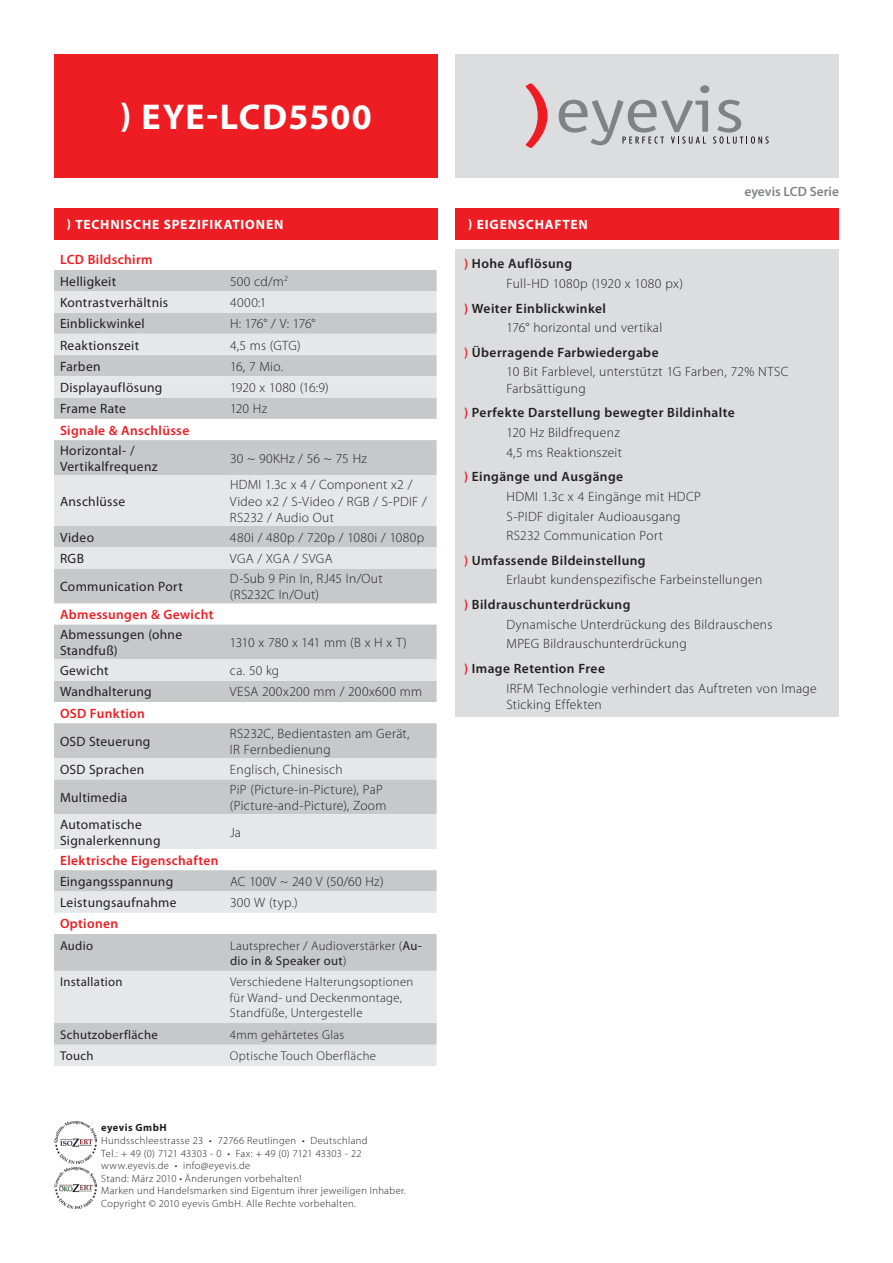
<style>
.page{position:relative;width:893px;height:1263px;background:#fff}
.page>*{position:absolute;margin:0;border:0;box-sizing:border-box;transform-origin:0 0}
.t1{font:700 36px "Myriad Pro";letter-spacing:.03em;color:#fff}
.tabellen_text{font:300 13.5px/16.2px "Myriad Pro";letter-spacing:.025em;color:#231f20}
.tabellen_headline2{font:13.5px/16.2px "Myriad Pro";letter-spacing:.025em;color:#231f20}
.t2{font:600 13.5px "Myriad Pro";letter-spacing:.03em;color:#231f20}
.tabellen_headline2-2{font:600 13.5px "Myriad Pro";letter-spacing:.025em;color:#ee1d23}
.t3{font:700 13.5px "Myriad Pro";letter-spacing:.06em;color:#fff}
.tabellen_text-2{font:300 13.5px "Myriad Pro";letter-spacing:-.03em;color:#231f20}
.tabellen_text-3{font:300 13.5px "Myriad Pro";letter-spacing:-.005em;color:#231f20}
.t4{font:600 13.5px "Myriad Pro";color:#808285}
.t5{font:300 12.75px/15.3px "Myriad Pro";letter-spacing:.025em;color:#231f20}
.t6{font:12.75px "Myriad Pro";letter-spacing:.025em;color:#231f20}
.t7{font:300 10.5px "Myriad Pro";letter-spacing:.035em;color:#231f20}
.t8{font:300 10.5px "Myriad Pro";letter-spacing:.01em;color:#231f20}
.t9{font:700 10.5px "Myriad Pro";letter-spacing:.035em;color:#231f20}
.s1{font-weight:400}
.s2{color:#ee1d23}
</style>
<div class="page">
<div style="left:455px;top:54px;width:384px;height:123px;background:#dcdddf"></div>
<svg style="left:526px;top:83px;width:21px;height:65px"></svg>
<svg style="left:559px;top:85px;width:210px;height:60px"></svg>
<div style="left:54px;top:54px;width:383px;height:123px;background:#ee1d23"></div>
<div style="left:54px;top:208px;width:383px;height:31px;background:#ee1d23"></div>
<div style="left:54px;top:270px;width:383px;height:21px;background:#c7c8ca"></div>
<svg style="left:54px;top:291px;width:383px;height:775px;background:#dbdcde"></svg>
<div style="left:54px;top:1023px;width:383px;height:21px;background:#c7c8ca"></div>
<div style="left:455px;top:208px;width:384px;height:31px;background:#ee1d23"></div>
<div style="left:455px;top:250px;width:384px;height:467px;background:#dcdddf"></div>
<img style="left:54px;top:1121px;width:43px;height:42px">
<img style="left:54px;top:1167px;width:43px;height:42px">
<p class="t1" style="left:120px;top:94px;width:253px">) EYE-LCD5500</p>
<p class="t3" style="left:67px;top:216px;width:218px">) TECHNISCHE SPEZIFIKATIONEN</p>
<p class="tabellen_headline2-2" style="left:60px;top:251px;width:94px">LCD Bildschirm</p>
<p class="tabellen_headline2" style="left:60px;top:273px;width:58px">Helligkeit</p>
<p class="tabellen_text" style="left:230px;top:273px;width:59px">500 cd/m<sup>2</sup></p>
<p class="tabellen_headline2" style="left:60px;top:294px;width:110px">Kontrastverhältnis</p>
<p class="tabellen_text" style="left:230px;top:294px;width:38px">4000:1</p>
<p class="tabellen_headline2" style="left:60px;top:315px;width:86px">Einblickwinkel</p>
<p class="tabellen_text" style="left:230px;top:315px;width:87px">H: 176° / V: 176°</p>
<p class="tabellen_headline2" style="left:60px;top:337px;width:81px">Reaktionszeit</p>
<p class="tabellen_text" style="left:230px;top:337px;width:72px">4,5 ms (GTG)</p>
<p class="tabellen_headline2" style="left:60px;top:358px;width:42px">Farben</p>
<p class="tabellen_text" style="left:230px;top:358px;width:55px">16, 7 Mio.</p>
<p class="tabellen_headline2" style="left:60px;top:379px;width:104px">Displayauflösung</p>
<p class="tabellen_text-3" style="left:230px;top:379px;width:100px">1920 x 1080 (16:9)</p>
<p class="tabellen_headline2" style="left:60px;top:400px;width:68px">Frame Rate</p>
<p class="tabellen_text" style="left:230px;top:401px;width:39px">120 Hz</p>
<p class="tabellen_headline2-2" style="left:60px;top:421px;width:131px">Signale &amp; Anschlüsse</p>
<p class="tabellen_headline2" style="left:60px;top:442px;width:99px">Horizontal- /<br>Vertikalfrequenz</p>
<p class="tabellen_text" style="left:230px;top:450px;width:138px">30 ~ 90KHz / 56 ~ 75 Hz</p>
<p class="tabellen_headline2" style="left:60px;top:493px;width:67px">Anschlüsse</p>
<p class="tabellen_text" style="left:230px;top:477px;width:198px">HDMI 1.3c x 4 / Component x2 /<br>Video x2 / S-Video / RGB / S-PDIF /<br>RS232 / Audio Out</p>
<p class="tabellen_headline2" style="left:60px;top:529px;width:36px">Video</p>
<p class="tabellen_text" style="left:230px;top:529px;width:196px">480i / 480p / 720p / 1080i / 1080p</p>
<p class="tabellen_headline2" style="left:60px;top:550px;width:26px">RGB</p>
<p class="tabellen_text" style="left:230px;top:550px;width:104px">VGA / XGA / SVGA</p>
<p class="tabellen_headline2" style="left:60px;top:578px;width:124px">Communication Port</p>
<p class="tabellen_text" style="left:230px;top:570px;width:154px">D-Sub 9 Pin In, RJ45 In/Out (RS232C In/Out)</p>
<p class="tabellen_headline2-2" style="left:60px;top:606px;width:155px">Abmessungen &amp; Gewicht</p>
<p class="tabellen_headline2" style="left:60px;top:626px;width:124px">Abmessungen (ohne<br>Standfuß)</p>
<p class="tabellen_text-2" style="left:230px;top:634px;width:178px">1310 x 780 x 141 mm (B x H x T)</p>
<p class="tabellen_headline2" style="left:60px;top:662px;width:50px">Gewicht</p>
<p class="tabellen_text" style="left:230px;top:662px;width:51px">ca. 50 kg</p>
<p class="tabellen_headline2" style="left:60px;top:683px;width:93px">Wandhalterung</p>
<p class="tabellen_text" style="left:230px;top:684px;width:194px">VESA 200x200 mm / 200x600 mm</p>
<p class="tabellen_headline2-2" style="left:60px;top:704px;width:86px">OSD Funktion</p>
<p class="tabellen_headline2" style="left:60px;top:733px;width:92px">OSD Steuerung</p>
<p class="tabellen_text" style="left:230px;top:725px;width:181px">RS232C, Bedientasten am Gerät,</p>
<p class="tabellen_text" style="left:230px;top:741px;width:102px">IR Fernbedienung</p>
<p class="tabellen_headline2" style="left:60px;top:761px;width:86px">OSD Sprachen</p>
<p class="tabellen_text" style="left:230px;top:761px;width:114px">Englisch, Chinesisch</p>
<p class="tabellen_headline2" style="left:60px;top:789px;width:69px">Multimedia</p>
<p class="tabellen_text" style="left:230px;top:781px;width:158px">PiP (Picture-in-Picture), PaP (Picture-and-Picture), Zoom</p>
<p class="tabellen_headline2" style="left:60px;top:816px;width:102px">Automatische<br>Signalerkennung</p>
<p class="tabellen_text" style="left:230px;top:824px;width:13px">Ja</p>
<p class="tabellen_headline2-2" style="left:60px;top:851px;width:160px">Elektrische Eigenschaften</p>
<p class="tabellen_headline2" style="left:60px;top:873px;width:115px">Eingangsspannung</p>
<p class="tabellen_text" style="left:230px;top:873px;width:155px">AC 100V ~ 240 V (50/60 Hz)</p>
<p class="tabellen_headline2" style="left:60px;top:894px;width:118px">Leistungsaufnahme</p>
<p class="tabellen_text" style="left:230px;top:894px;width:69px">300 W (typ.)</p>
<p class="tabellen_headline2-2" style="left:60px;top:915px;width:60px">Optionen</p>
<p class="t6" style="left:60px;top:937px;width:35px">Audio</p>
<p class="t5" style="left:230px;top:937px;width:193px">Lautsprecher / Audioverstärker (<span class="s1">Au&shy;dio in &amp; Speaker out</span>)</p>
<p class="t6" style="left:60px;top:974px;width:64px">Installation</p>
<p class="t5" style="left:230px;top:974px;width:185px">Verschiedene Halterungsoptionen für Wand- und Deckenmontage,<br>Standfüße, Untergestelle</p>
<p class="t6" style="left:60px;top:1026px;width:99px">Schutzoberfläche</p>
<p class="t5" style="left:230px;top:1026px;width:116px">4mm gehärtetes Glas</p>
<p class="t6" style="left:60px;top:1048px;width:35px">Touch</p>
<p class="t5" style="left:230px;top:1048px;width:148px">Optische Touch Oberfläche</p>
<p class="t9" style="left:101px;top:1121px;width:66px">EYEVIS GMBH</p>
<p class="t7" style="left:101px;top:1134px;width:268px">Hundsschleestrasse 23 • 72766 Reutlingen • Deutschland</p>
<p class="t8" style="left:101px;top:1147px;width:262px">Tel.: + 49 (0) 7121 43303 - 0 • Fax: + 49 (0) 7121 43303 - 22</p>
<p class="t7" style="left:101px;top:1159px;width:150px">www.eyevis.de • info@eyevis.de</p>
<p class="t7" style="left:101px;top:1172px;width:202px">Stand: März 2010 • Änderungen vorbehalten!</p>
<p class="t7" style="left:101px;top:1184px;width:306px">Marken und Handelsmarken sind Eigentum ihrer jeweiligen Inhaber.</p>
<p class="t7" style="left:101px;top:1197px;width:256px">Copyright © 2010 eyevis GmbH. Alle Rechte vorbehalten.</p>
<p class="t4" style="left:744px;top:183px;width:96px">eyevis LCD Serie</p>
<p class="t3" style="left:468px;top:216px;width:121px">) EIGENSCHAFTEN</p>
<p class="t2" style="left:464px;top:255px;width:110px"><span class="s2">)</span> Hohe Auflösung</p>
<p class="tabellen_text" style="left:506px;top:275px;width:178px">Full-HD 1080p (1920 x 1080 px)</p>
<p class="t2" style="left:464px;top:299px;width:144px"><span class="s2">)</span> Weiter Einblickwinkel</p>
<p class="tabellen_text" style="left:506px;top:319px;width:157px">176° horizontal und vertikal</p>
<p class="t2" style="left:464px;top:344px;width:196px"><span class="s2">)</span> Überragende Farbwiedergabe</p>
<p class="tabellen_text" style="left:506px;top:364px;width:283px">10 Bit Farblevel, unterstützt 1G Farben, 72% NTSC<br>Farbsättigung</p>
<p class="t2" style="left:464px;top:404px;width:272px"><span class="s2">)</span> Perfekte Darstellung bewegter Bildinhalte</p>
<p class="tabellen_text" style="left:506px;top:424px;width:115px">120 Hz Bildfrequenz</p>
<p class="tabellen_text" style="left:506px;top:444px;width:117px">4,5 ms Reaktionszeit</p>
<p class="t2" style="left:464px;top:468px;width:161px"><span class="s2">)</span> Eingänge und Ausgänge</p>
<p class="tabellen_text" style="left:506px;top:488px;width:196px">HDMI 1.3c x 4 Eingänge mit HDCP</p>
<p class="tabellen_text" style="left:506px;top:508px;width:176px">S-PIDF digitaler Audioausgang</p>
<p class="tabellen_text" style="left:506px;top:527px;width:158px">RS232 Communication Port</p>
<p class="t2" style="left:464px;top:552px;width:183px"><span class="s2">)</span> Umfassende Bildeinstellung</p>
<p class="tabellen_text" style="left:506px;top:572px;width:257px">Erlaubt kundenspezifische Farbeinstellungen</p>
<p class="t2" style="left:464px;top:596px;width:168px"><span class="s2">)</span> Bildrauschunterdrückung</p>
<p class="tabellen_text" style="left:506px;top:616px;width:267px">Dynamische Unterdrückung des Bildrauschens</p>
<p class="tabellen_text" style="left:506px;top:636px;width:182px">MPEG Bildrauschunterdrückung</p>
<p class="t2" style="left:464px;top:660px;width:143px"><span class="s2">)</span> Image Retention Free</p>
<p class="tabellen_text" style="left:506px;top:680px;width:312px">IRFM Technologie verhindert das Auftreten von Image<br>Sticking Effekten</p>
</div>
